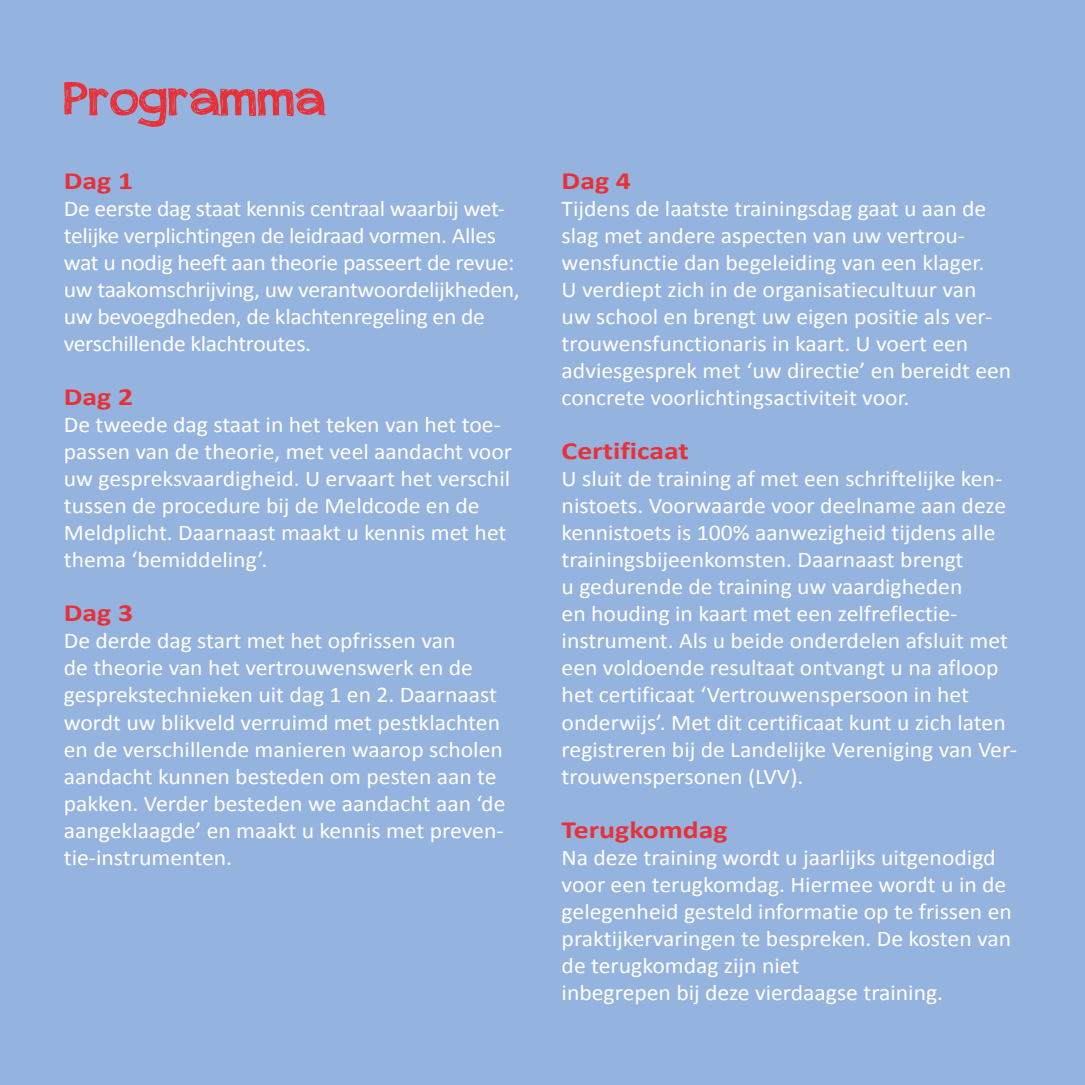
<style>
.page{position:relative;width:1085px;height:1085px;background:#fff}
.page>*{position:absolute;margin:0;border:0;box-sizing:border-box;transform-origin:0 0}
.t1{font:47.25px "appleberry";color:#e73137;scale:1.1 1}
.t2{font:700 24.75px "Calibri";color:#e73137;scale:1.2 1}
.t3{font:22.5px/27px "Calibri";color:#fff;scale:1.05 1}
</style>
<div class="page">
<div style="left:0;top:0;width:1084px;height:1084px;background:#95b3df"></div>
<h1 class="t1" style="left:64px;top:65px;width:239px">Programma</h1>
<p class="t2" style="left:64px;top:165px;width:59px">Dag 1</p>
<p class="t3" style="left:64px;top:195px;width:436px">De eerste dag staat kennis centraal waarbij wet&shy;telijke verplichtingen de leidraad vormen. Alles wat u nodig heeft aan theorie passeert de revue: uw taakomschrijving, uw verantwoordelijkheden, uw bevoegdheden, de klachtenregeling en de verschillende klachtroutes.</p>
<p class="t2" style="left:64px;top:381px;width:59px">Dag 2</p>
<p class="t3" style="left:64px;top:411px;width:428px">De tweede dag staat in het teken van het toe&shy;passen van de theorie, met veel aandacht voor uw gespreksvaardigheid. U ervaart het verschil tussen de procedure bij de Meldcode en de Meldplicht. Daarnaast maakt u kennis met het thema ‘bemiddeling’.</p>
<p class="t2" style="left:64px;top:597px;width:59px">Dag 3</p>
<p class="t3" style="left:64px;top:627px;width:422px">De derde dag start met het opfrissen van<br>de theorie van het vertrouwenswerk en de gesprekstechnieken uit dag 1 en 2. Daarnaast wordt uw blikveld verruimd met pestklachten en de verschillende manieren waarop scholen aandacht kunnen besteden om pesten aan te pakken. Verder besteden we aandacht aan ‘de aangeklaagde’ en maakt u kennis met preven&shy;tie-instrumenten.</p>
<p class="t2" style="left:561px;top:165px;width:59px">Dag 4</p>
<p class="t3" style="left:561px;top:195px;width:429px">Tijdens de laatste trainingsdag gaat u aan de slag met andere aspecten van uw vertrou&shy;wensfunctie dan begeleiding van een klager.<br>U verdiept zich in de organisatiecultuur van uw school en brengt uw eigen positie als ver&shy;trouwensfunctionaris in kaart. U voert een adviesgesprek met ‘uw directie’ en bereidt een concrete voorlichtingsactiviteit voor.</p>
<p class="t2" style="left:561px;top:435px;width:107px">Certificaat</p>
<p class="t3" style="left:561px;top:465px;width:435px">U sluit de training af met een schriftelijke ken&shy;nistoets. Voorwaarde voor deelname aan deze kennistoets is 100% aanwezigheid tijdens alle trainingsbijeenkomsten. Daarnaast brengt<br>u gedurende de training uw vaardigheden<br>en houding in kaart met een zelfreflectie&shy;instrument. Als u beide onderdelen afsluit met een voldoende resultaat ontvangt u na afloop het certificaat ‘Vertrouwenspersoon in het onderwijs’. Met dit certificaat kunt u zich laten registreren bij de Landelijke Vereniging van Ver&shy;trouwenspersonen (LVV).</p>
<p class="t2" style="left:561px;top:813px;width:140px">Terugkomdag</p>
<p class="t3" style="left:561px;top:843px;width:430px">Na deze training wordt u jaarlijks uitgenodigd voor een terugkomdag. Hiermee wordt u in de gelegenheid gesteld informatie op te frissen en praktijkervaringen te bespreken. De kosten van de terugkomdag zijn niet<br>inbegrepen bij deze vierdaagse training.</p>
</div>
